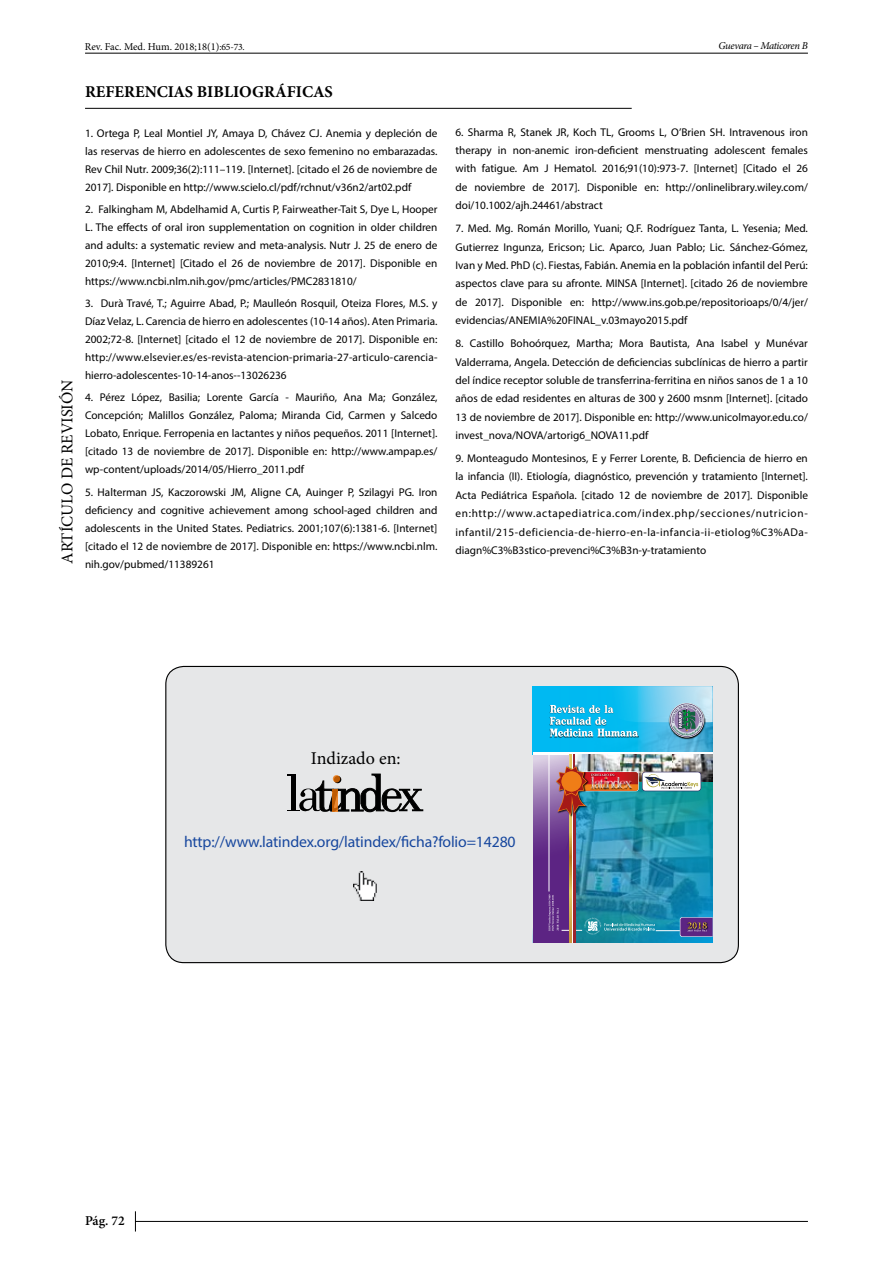
<style>
.page{position:relative;width:893px;height:1263px;background:#fff}
.page>*{position:absolute;margin:0;border:0;box-sizing:border-box;transform-origin:0 0}
.t1{font:18px "Minion Pro";color:#000}
.t2{font:700 16.5px "Minion Pro";color:#000}
.t3{font:16.5px "Minion Pro";letter-spacing:-.01em;color:#000}
.t4{font:15.75px "Myriad Pro";letter-spacing:-.01em;color:#17479e}
.t5{font:600 13.5px "Minion Pro";color:#000}
.t6{font:11.25px/18px "Myriad Pro";color:#000;text-align:justify}
.t7{font:10.5px "Minion Pro";color:#000}
.t8{font:italic 10.5px "Minion Pro";letter-spacing:-.04em;color:#000}
.s1{font-size:9.75px}
</style>
<div class="page">
<hr style="left:85px;top:53px;width:723px;height:1px;background:#000">
<svg style="left:135px;top:1211px;width:1px;height:20px"></svg>
<hr style="left:135px;top:1221px;width:673px;height:1px;background:#000">
<hr style="left:85px;top:108px;width:547px;height:1px;background:#000">
<div style="left:166px;top:666px;width:572px;height:297px;background:#e6e7e8;border-radius:18px"></div>
<svg style="left:533px;top:686px;width:180px;height:66px;background:#14b6e9"></svg>
<svg style="left:576px;top:782px;width:137px;height:161px;background:#1d8eae"></svg>
<div style="left:533px;top:753px;width:36px;height:190px;background:#5c2483"></div>
<hr style="left:571px;top:754px;width:3px;height:189px;background:#fff">
<hr style="left:533px;top:752px;width:180px;height:2px;background:#fff">
<hr style="left:576px;top:781px;width:137px;height:1px;background:#fff">
<hr style="left:549px;top:753px;width:1px;height:138px;background:#fff">
<svg style="left:569px;top:869px;width:2px;height:74px"></svg>
<hr style="left:574px;top:754px;width:2px;height:189px;background:#9b242e">
<svg style="left:548px;top:895px;width:165px;height:42px;background:#38799e"></svg>
<img style="left:698px;top:754px;width:15px;height:27px">
<img style="left:669px;top:737px;width:37px;height:2px">
<img style="left:550px;top:686px;width:163px;height:51px">
<div style="left:643px;top:772px;width:58px;height:19px;background:#fff;border-radius:3px"></div>
<img style="left:533px;top:754px;width:165px;height:115px">
<svg style="left:287px;top:774px;width:136px;height:38px"></svg>
<img style="left:354px;top:871px;width:22px;height:29px">
<p class="t7" style="left:85px;top:40px;width:161px">Rev. Fac. Med. Hum. 2018;18(1)<span class="s1">:65-73.</span></p>
<p class="t8" style="left:718px;top:38px;width:91px">Guevara – Maticoren B</p>
<h2 class="t3" style="left:56px;top:564px;width:185px;rotate:-90deg">ARTÍCULO DE REVISIÓN</h2>
<h2 class="t2" style="left:85px;top:81px;width:249px">REFERENCIAS BIBLIOGRÁFICAS</h2>
<p class="t6" style="left:85px;top:124px;width:354px">1. Ortega P, Leal Montiel JY, Amaya D, Chávez CJ. Anemia y depleción de las reservas de hierro en adolescentes de sexo femenino no embarazadas.<br>Rev Chil Nutr. 2009;36(2):111–119. [Internet]. [citado el 26 de noviembre de 2017]. Disponible en http://www.scielo.cl/pdf/rchnut/v36n2/art02.pdf</p>
<p class="t6" style="left:85px;top:200px;width:354px">2. Falkingham M, Abdelhamid A, Curtis P, Fairweather-Tait S, Dye L, Hooper L. The effects of oral iron supplementation on cognition in older children and adults: a systematic review and meta-analysis. Nutr J. 25 de enero de 2010;9:4. [Internet] [Citado el 26 de noviembre de 2017]. Disponible en https://www.ncbi.nlm.nih.gov/pmc/articles/PMC2831810/</p>
<p class="t6" style="left:85px;top:294px;width:354px">3. Durà Travé, T.; Aguirre Abad, P.; Maulleón Rosquil, Oteiza Flores, M.S. y Díaz Velaz, L. Carencia de hierro en adolescentes (10-14 años). Aten Primaria.<br>2002;72-8. [Internet] [citado el 12 de noviembre de 2017]. Disponible en: http://www.elsevier.es/es-revista-atencion-primaria-27-articulo-carencia&shy;hierro-adolescentes-10-14-anos--13026236</p>
<p class="t6" style="left:85px;top:388px;width:354px">4. Pérez López, Basilia; Lorente García - Mauriño, Ana Ma; González, Concepción; Malillos González, Paloma; Miranda Cid, Carmen y Salcedo Lobato, Enrique. Ferropenia en lactantes y niños pequeños. 2011 [Internet]. [citado 13 de noviembre de 2017]. Disponible en: http://www.ampap.es/ wp-content/uploads/2014/05/Hierro_2011.pdf</p>
<p class="t6" style="left:85px;top:483px;width:354px">5. Halterman JS, Kaczorowski JM, Aligne CA, Auinger P, Szilagyi PG. Iron deficiency and cognitive achievement among school-aged children and adolescents in the United States. Pediatrics. 2001;107(6):1381-6. [Internet] [citado el 12 de noviembre de 2017]. Disponible en: https://www.ncbi.nlm. nih.gov/pubmed/11389261</p>
<p class="t6" style="left:455px;top:122px;width:354px;line-height:18.5px">6. Sharma R, Stanek JR, Koch TL, Grooms L, O’Brien SH. Intravenous iron therapy in non-anemic iron-deficient menstruating adolescent females with fatigue. Am J Hematol. 2016;91(10):973-7. [Internet] [Citado el 26 de noviembre de 2017]. Disponible en: http://onlinelibrary.wiley.com/ doi/10.1002/ajh.24461/abstract</p>
<p class="t6" style="left:455px;top:219px;width:354px;line-height:18.5px">7. Med. Mg. Román Morillo, Yuani; Q.F. Rodríguez Tanta, L. Yesenia; Med.<br>Gutierrez Ingunza, Ericson; Lic. Aparco, Juan Pablo; Lic. Sánchez-Gómez, Ivan y Med. PhD (c). Fiestas, Fabián. Anemia en la población infantil del Perú: aspectos clave para su afronte. MINSA [Internet]. [citado 26 de noviembre de 2017]. Disponible en: http://www.ins.gob.pe/repositorioaps/0/4/jer/ evidencias/ANEMIA%20FINAL_v.03mayo2015.pdf</p>
<p class="t6" style="left:455px;top:334px;width:354px;line-height:18.5px">8. Castillo Bohoórquez, Martha; Mora Bautista, Ana Isabel y Munévar Valderrama, Angela. Detección de deficiencias subclínicas de hierro a partir del índice receptor soluble de transferrina-ferritina en niños sanos de 1 a 10 años de edad residentes en alturas de 300 y 2600 msnm [Internet]. [citado 13 de noviembre de 2017]. Disponible en: http://www.unicolmayor.edu.co/ invest_nova/NOVA/artorig6_NOVA11.pdf</p>
<p class="t6" style="left:455px;top:449px;width:354px;line-height:18.5px">9. Monteagudo Montesinos, E y Ferrer Lorente, B. Deficiencia de hierro en la infancia (II). Etiología, diagnóstico, prevención y tratamiento [Internet].<br>Acta Pediátrica Española. [citado 12 de noviembre de 2017]. Disponible en:http://www.actapediatrica.com/index.php/secciones/nutricion&shy;infantil/215-deficiencia-de-hierro-en-la-infancia-ii-etiolog%C3%ADa&shy;diagn%C3%B3stico-prevenci%C3%B3n-y-tratamiento</p>
<h1 class="t1" style="left:311px;top:746px;width:91px">Indizado en:</h1>
<h3 class="t4" style="left:184px;top:831px;width:333px">http://www.latindex.org/latindex/ficha?folio=14280</h3>
<p class="t5" style="left:85px;top:1211px;width:41px">Pág. 72</p>
</div>
